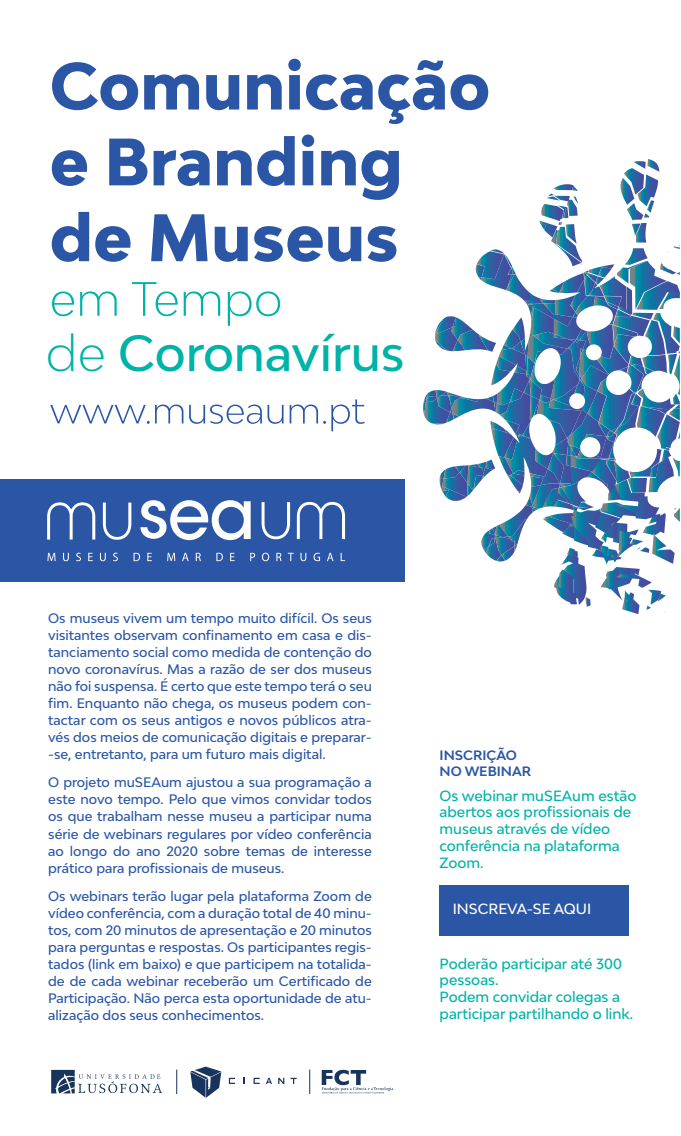
<style>
.page{position:relative;width:681px;height:1136px;background:#fff}
.page>*{position:absolute;margin:0;border:0;box-sizing:border-box;transform-origin:0 0}
.t1{font:500 48.1px "Bw Modelica";color:#00b3a8}
.t2{font:500 14px/16.8px "Bw Modelica";color:#00b3a8}
.t3{font:500 14px "Bw Modelica";color:#fff}
.t4{font:500 13px/17px "Bw Modelica";color:#2b56a6;text-align:justify}
.t5{font:700 12.9px/15.4px "Bw Modelica";color:#2b56a6}
.s1{font-weight:300}
</style>
<div class="page">
<svg style="left:423px;top:159px;width:256px;height:455px"></svg>
<div style="left:0;top:479px;width:404px;height:103px;background:#2b56a6"></div>
<svg style="left:47px;top:502px;width:48px;height:37px"></svg>
<svg style="left:103px;top:502px;width:28px;height:37px"></svg>
<svg style="left:297px;top:502px;width:48px;height:37px"></svg>
<svg style="left:261px;top:502px;width:29px;height:37px"></svg>
<svg style="left:140px;top:500px;width:110px;height:40px"></svg>
<svg style="left:47px;top:552px;width:9px;height:9px"></svg>
<svg style="left:63px;top:552px;width:6px;height:9px"></svg>
<svg style="left:76px;top:552px;width:5px;height:9px"></svg>
<svg style="left:88px;top:552px;width:5px;height:9px"></svg>
<svg style="left:100px;top:552px;width:6px;height:9px"></svg>
<svg style="left:113px;top:552px;width:5px;height:9px"></svg>
<svg style="left:133px;top:552px;width:7px;height:9px"></svg>
<svg style="left:147px;top:552px;width:5px;height:9px"></svg>
<svg style="left:167px;top:552px;width:8px;height:9px"></svg>
<svg style="left:182px;top:552px;width:6px;height:9px"></svg>
<svg style="left:196px;top:552px;width:5px;height:9px"></svg>
<svg style="left:216px;top:552px;width:7px;height:9px"></svg>
<svg style="left:230px;top:552px;width:4px;height:9px"></svg>
<svg style="left:250px;top:552px;width:5px;height:9px"></svg>
<svg style="left:262px;top:552px;width:7px;height:9px"></svg>
<svg style="left:276px;top:552px;width:5px;height:9px"></svg>
<svg style="left:288px;top:552px;width:5px;height:9px"></svg>
<svg style="left:300px;top:552px;width:6px;height:9px"></svg>
<svg style="left:313px;top:552px;width:7px;height:9px"></svg>
<svg style="left:327px;top:552px;width:6px;height:9px"></svg>
<svg style="left:340px;top:552px;width:5px;height:9px"></svg>
<svg style="left:52px;top:62px;width:86px;height:48px"></svg>
<svg style="left:144px;top:74px;width:55px;height:35px"></svg>
<svg style="left:206px;top:75px;width:33px;height:35px"></svg>
<svg style="left:247px;top:74px;width:34px;height:35px"></svg>
<svg style="left:288px;top:59px;width:12px;height:50px"></svg>
<svg style="left:306px;top:74px;width:66px;height:36px"></svg>
<svg style="left:378px;top:60px;width:66px;height:64px"></svg>
<svg style="left:450px;top:74px;width:38px;height:36px"></svg>
<svg style="left:52px;top:150px;width:35px;height:36px"></svg>
<svg style="left:109px;top:139px;width:38px;height:46px"></svg>
<svg style="left:153px;top:150px;width:56px;height:36px"></svg>
<svg style="left:217px;top:150px;width:34px;height:35px"></svg>
<svg style="left:257px;top:136px;width:37px;height:50px"></svg>
<svg style="left:301px;top:134px;width:13px;height:51px"></svg>
<svg style="left:321px;top:150px;width:34px;height:35px"></svg>
<svg style="left:361px;top:150px;width:37px;height:50px"></svg>
<svg style="left:52px;top:212px;width:37px;height:50px"></svg>
<svg style="left:95px;top:226px;width:35px;height:36px"></svg>
<svg style="left:151px;top:214px;width:56px;height:47px"></svg>
<svg style="left:214px;top:227px;width:33px;height:35px"></svg>
<svg style="left:254px;top:226px;width:68px;height:36px"></svg>
<svg style="left:328px;top:227px;width:33px;height:35px"></svg>
<svg style="left:367px;top:226px;width:29px;height:36px"></svg>
<svg style="left:52px;top:291px;width:22px;height:25px"></svg>
<svg style="left:80px;top:291px;width:37px;height:25px"></svg>
<svg style="left:132px;top:282px;width:45px;height:34px"></svg>
<svg style="left:183px;top:291px;width:37px;height:25px"></svg>
<svg style="left:228px;top:291px;width:52px;height:35px"></svg>
<svg style="left:50px;top:404px;width:133px;height:20px"></svg>
<svg style="left:189px;top:404px;width:94px;height:20px"></svg>
<svg style="left:289px;top:399px;width:75px;height:32px"></svg>
<svg style="left:190px;top:1066px;width:31px;height:31px"></svg>
<svg style="left:229px;top:1077px;width:6px;height:6px"></svg>
<svg style="left:243px;top:1077px;width:2px;height:6px"></svg>
<svg style="left:253px;top:1077px;width:6px;height:6px"></svg>
<svg style="left:266px;top:1077px;width:6px;height:6px"></svg>
<svg style="left:278px;top:1077px;width:6px;height:6px"></svg>
<svg style="left:290px;top:1077px;width:6px;height:6px"></svg>
<svg style="left:51px;top:1069px;width:111px;height:24px"></svg>
<svg style="left:309px;top:1069px;width:1px;height:24px"></svg>
<svg style="left:176px;top:1069px;width:1px;height:24px"></svg>
<svg style="left:321px;top:1069px;width:72px;height:24px"></svg>
<div style="left:438px;top:884px;width:190px;height:51px;background:#2b56a6"></div>
<h1 class="t1" style="left:46px;top:322px;width:360px"><span class="s1">de</span> Coronavírus</h1>
<p class="t4" style="left:48px;top:609px;width:325px">Os museus vivem um tempo muito difícil. Os seus visitantes observam confinamento em casa e dis&shy;tanciamento social como medida de contenção do novo coronavírus. Mas a razão de ser dos museus não foi suspensa. É certo que este tempo terá o seu fim. Enquanto não chega, os museus podem con&shy;tactar com os seus antigos e novos públicos atra&shy;vés dos meios de comunicação digitais e preparar--se, entretanto, para um futuro mais digital.</p>
<p class="t4" style="left:48px;top:773px;width:325px">O projeto muSEAum ajustou a sua programação a este novo tempo. Pelo que vimos convidar todos os que trabalham nesse museu a participar numa série de webinars regulares por vídeo conferência ao longo do ano 2020 sobre temas de interesse prático para profissionais de museus.</p>
<p class="t4" style="left:48px;top:886px;width:325px">Os webinars terão lugar pela plataforma Zoom de vídeo conferência, com a duração total de 40 minu&shy;tos, com 20 minutos de apresentação e 20 minutos para perguntas e respostas. Os participantes regis&shy;tados (link em baixo) e que participem na totalida&shy;de de cada webinar receberão um Certificado de Participação. Não perca esta oportunidade de atu&shy;alização dos seus conhecimentos.</p>
<p class="t5" style="left:439px;top:747px;width:93px">INSCRIÇÃO<br>NO WEBINAR</p>
<p class="t2" style="left:439px;top:786px;width:198px">Os webinar muSEAum estão abertos aos profissionais de museus através de vídeo conferência na plataforma<br>Zoom.</p>
<p class="t3" style="left:452px;top:900px;width:140px">INSCREVA-SE AQUI</p>
<p class="t2" style="left:439px;top:954px;width:195px">Poderão participar até 300 pessoas.<br>Podem convidar colegas a participar partilhando o link.</p>
</div>
